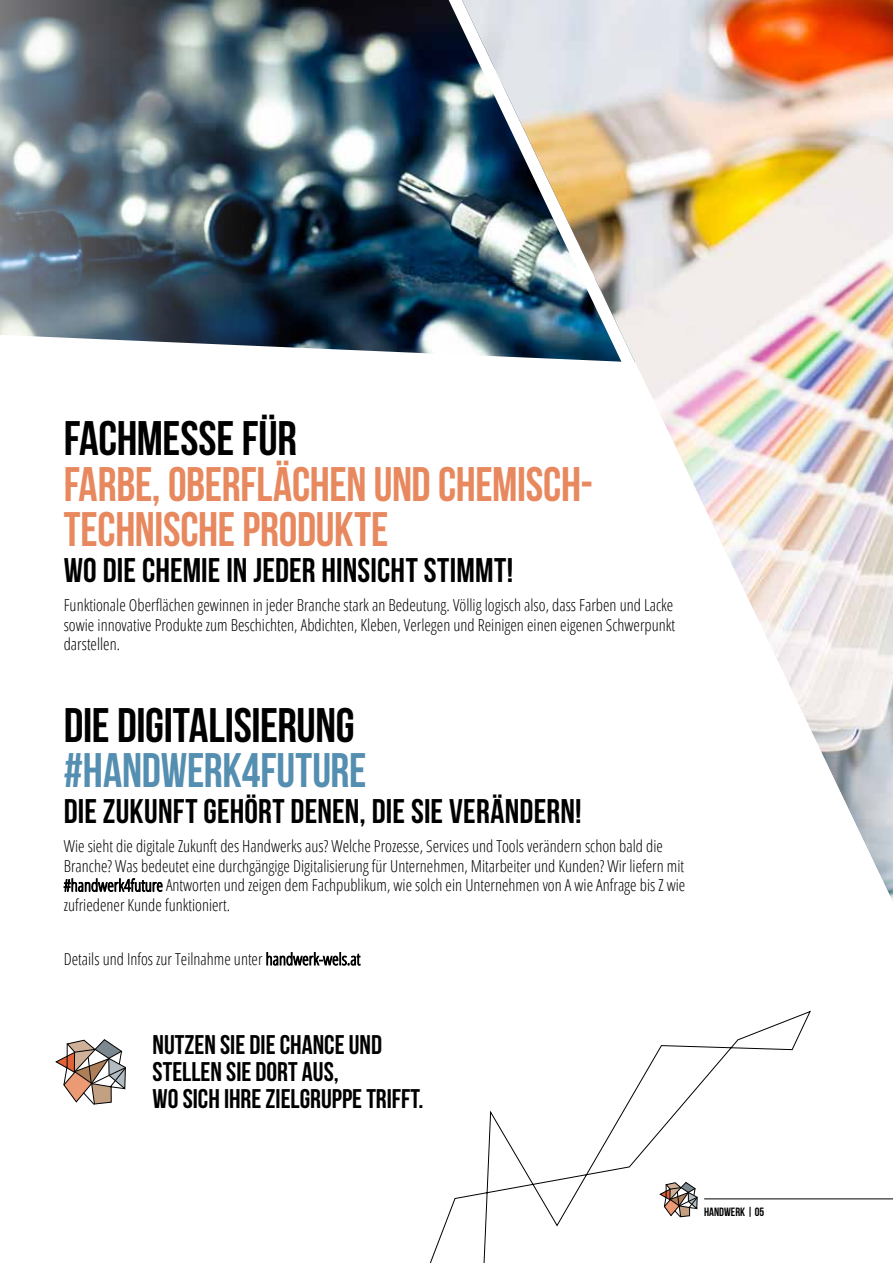
<style>
.page{position:relative;width:893px;height:1263px;background:#fff}
.page>*{position:absolute;margin:0;border:0;box-sizing:border-box;transform-origin:0 0}
.t1{font:700 48.45px/45.6px "Bebas Neue";letter-spacing:-.01em;color:#e8885e}
.t2{font:700 48.45px "Bebas Neue";letter-spacing:-.01em;color:#000}
.t3{font:700 48.45px "Bebas Neue";letter-spacing:-.005em;color:#548eb0}
.t4{font:34.2px "Bebas Neue";letter-spacing:.005em;color:#000}
.t5{font:700 27px/27px "Bebas Neue";color:#000}
.t6{font:300 condensed 16.5px/19.5px "Open Sans";color:#000;text-align:justify}
.t7{font:700 12px "Bebas Neue";color:#000}
.s1{font-weight:400}
</style>
<div class="page">
<hr style="left:704px;top:1198px;width:189px;height:1px;background:#000">
<img style="left:0;top:0;width:427px;height:354px">
<svg style="left:430px;top:1010px;width:381px;height:253px"></svg>
<svg style="left:55px;top:1039px;width:71px;height:66px"></svg>
<img style="left:427px;top:0;width:466px;height:901px">
<h1 class="t2" style="left:64px;top:412px;width:235px">FACHMESSE FÜR</h1>
<h1 class="t1" style="left:64px;top:460px;width:531px">FARBE, OBERFLÄCHEN UND CHEMISCH-<br>TECHNISCHE PRODUKTE</h1>
<h2 class="t4" style="left:64px;top:551px;width:451px">WO DIE CHEMIE IN JEDER HINSICHT STIMMT!</h2>
<p class="t6" style="left:64px;top:595px;width:613px">Funktionale Oberflächen gewinnen in jeder Branche stark an Bedeutung. Völlig logisch also, dass Farben und Lacke sowie innovative Produkte zum Beschichten, Abdichten, Kleben, Verlegen und Reinigen einen eigenen Schwerpunkt darstellen.</p>
<h1 class="t2" style="left:64px;top:698px;width:292px">DIE DIGITALISIERUNG</h1>
<h1 class="t3" style="left:64px;top:744px;width:304px">#HANDWERK4FUTURE</h1>
<h2 class="t4" style="left:64px;top:792px;width:519px">DIE ZUKUNFT GEHÖRT DENEN, DIE SIE VERÄNDERN!</h2>
<p class="t6" style="left:64px;top:836px;width:623px;text-align:left">Wie sieht die digitale Zukunft des Handwerks aus? Welche Prozesse, Services und Tools verändern schon bald die Branche? Was bedeutet eine durchgängige Digitalisierung für Unternehmen, Mitarbeiter und Kunden? Wir liefern mit #handwerk4future Antworten und zeigen dem Fachpublikum, wie solch ein Unternehmen von A wie Anfrage bis Z wie zufriedener Kunde funktioniert.</p>
<p class="t6" style="left:64px;top:949px;width:298px">Details und Infos zur Teilnahme unter handwerk-wels.at</p>
<h3 class="t5" style="left:153px;top:1031px;width:272px">NUTZEN SIE DIE CHANCE UND<br>STELLEN SIE DORT AUS,<br>WO SICH IHRE ZIELGRUPPE TRIFFT.</h3>
<p class="t7" style="left:704px;top:1205px;width:62px">HANDWERK <span class="s1">| 05</span></p>
</div>
